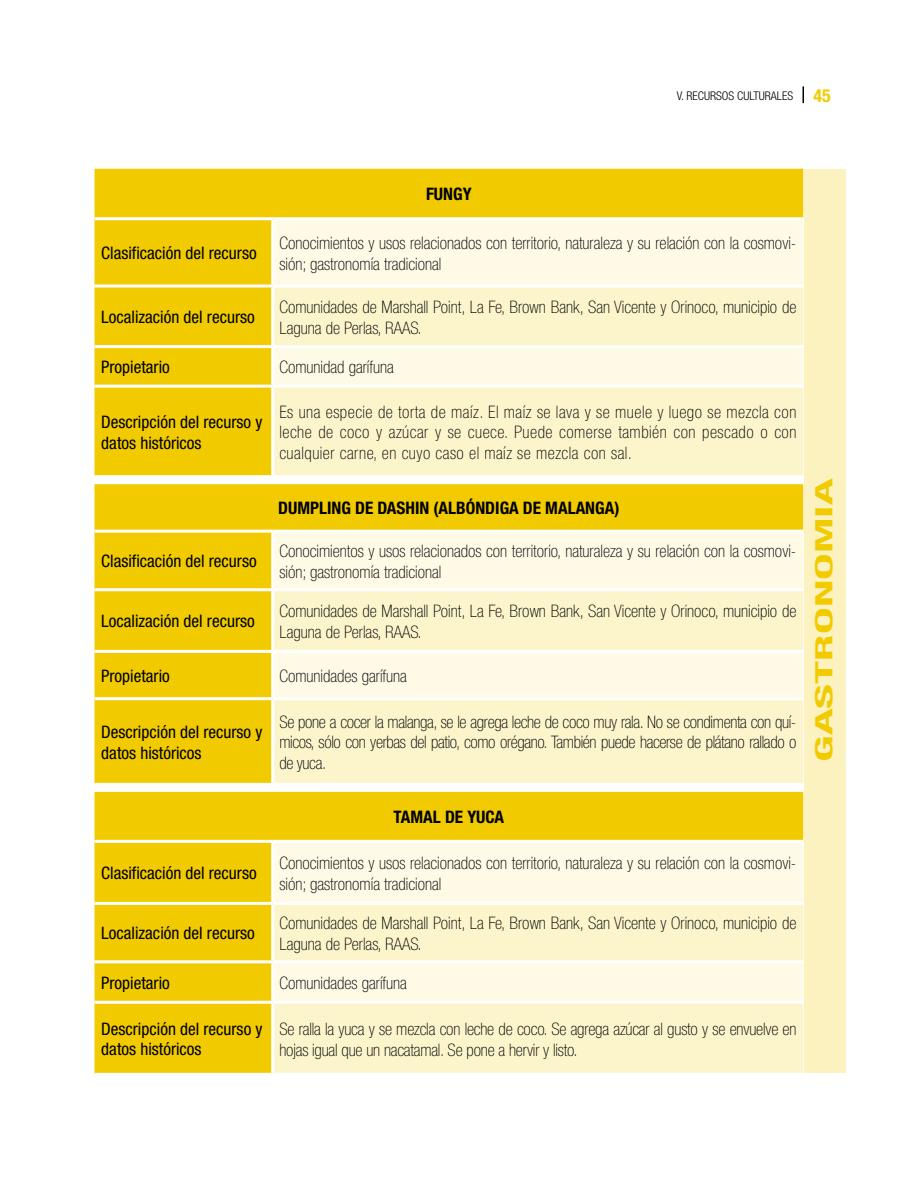
<style>
.page{position:relative;width:918px;height:1188px;background:#fff}
.page>*{position:absolute;margin:0;border:0;box-sizing:border-box;transform-origin:0 0}
.t1{font:700 condensed 24px "Helvetica Neue";color:#f1cb00;scale:2 1}
.t2{font:100 condensed 17.25px/20.7px "Helvetica Neue";color:#000}
.t3{font:condensed 17.25px/20.7px "Helvetica Neue";color:#000}
.t4{font:700 condensed 17.25px "Helvetica Neue";color:#000}
.t5{font:300 condensed 12px "Helvetica Neue";color:#000}
.s1{font-weight:700;font-size:18px;color:#f1cb00}
</style>
<div class="page">
<svg style="left:802px;top:86px;width:2px;height:17px"></svg>
<div style="left:94px;top:169px;width:709px;height:306px;background:#f1cb00"></div>
<div style="left:274px;top:220px;width:529px;height:65px;background:#fefae6"></div>
<svg style="left:274px;top:288px;width:529px;height:187px;background:#fcf6d1"></svg>
<hr style="left:94px;top:285px;width:179px;height:3px;background:#fff">
<hr style="left:273px;top:285px;width:530px;height:3px;background:#fff">
<hr style="left:94px;top:345px;width:179px;height:3px;background:#fff">
<hr style="left:273px;top:345px;width:530px;height:3px;background:#fff">
<hr style="left:94px;top:385px;width:179px;height:3px;background:#fff">
<hr style="left:273px;top:385px;width:530px;height:3px;background:#fff">
<hr style="left:271px;top:220px;width:3px;height:65px;background:#fff">
<hr style="left:271px;top:288px;width:3px;height:57px;background:#fff">
<hr style="left:271px;top:348px;width:3px;height:37px;background:#fff">
<hr style="left:271px;top:388px;width:3px;height:87px;background:#fff">
<hr style="left:94px;top:217px;width:179px;height:3px;background:#fff">
<hr style="left:273px;top:217px;width:530px;height:3px;background:#fff">
<div style="left:94px;top:484px;width:709px;height:299px;background:#f1cb00"></div>
<div style="left:274px;top:533px;width:529px;height:55px;background:#fefae6"></div>
<svg style="left:274px;top:591px;width:529px;height:192px;background:#fcf6d2"></svg>
<hr style="left:94px;top:588px;width:179px;height:3px;background:#fff">
<hr style="left:273px;top:588px;width:530px;height:3px;background:#fff">
<hr style="left:94px;top:650px;width:179px;height:3px;background:#fff">
<hr style="left:273px;top:650px;width:530px;height:3px;background:#fff">
<hr style="left:94px;top:697px;width:179px;height:3px;background:#fff">
<hr style="left:273px;top:697px;width:530px;height:3px;background:#fff">
<hr style="left:271px;top:533px;width:3px;height:55px;background:#fff">
<hr style="left:271px;top:591px;width:3px;height:59px;background:#fff">
<hr style="left:271px;top:653px;width:3px;height:44px;background:#fff">
<hr style="left:271px;top:700px;width:3px;height:83px;background:#fff">
<hr style="left:94px;top:530px;width:179px;height:3px;background:#fff">
<hr style="left:273px;top:530px;width:530px;height:3px;background:#fff">
<div style="left:94px;top:792px;width:709px;height:281px;background:#f1cb00"></div>
<div style="left:274px;top:843px;width:529px;height:59px;background:#fefae6"></div>
<svg style="left:274px;top:905px;width:529px;height:168px;background:#fcf6d2"></svg>
<hr style="left:94px;top:902px;width:179px;height:3px;background:#fff">
<hr style="left:273px;top:902px;width:530px;height:3px;background:#fff">
<hr style="left:94px;top:960px;width:179px;height:3px;background:#fff">
<hr style="left:273px;top:960px;width:530px;height:3px;background:#fff">
<hr style="left:94px;top:1001px;width:179px;height:3px;background:#fff">
<hr style="left:273px;top:1001px;width:530px;height:3px;background:#fff">
<hr style="left:271px;top:843px;width:3px;height:59px;background:#fff">
<hr style="left:271px;top:905px;width:3px;height:55px;background:#fff">
<hr style="left:271px;top:963px;width:3px;height:38px;background:#fff">
<hr style="left:271px;top:1004px;width:3px;height:69px;background:#fff">
<hr style="left:94px;top:840px;width:179px;height:3px;background:#fff">
<hr style="left:273px;top:840px;width:530px;height:3px;background:#fff">
<div style="left:804px;top:169px;width:41px;height:903px;background:#fbf2bf"></div>
<p class="t4" style="left:426px;top:184px;width:47px">FUNGY</p>
<p class="t5" style="left:677px;top:88px;width:155px">V. RECURSOS CULTURALES <span class="s1">45</span></p>
<p class="t3" style="left:101px;top:243px;width:157px">Clasificación del recurso</p>
<p class="t2" style="left:279px;top:232px;width:518px">Conocimientos y usos relacionados con territorio, naturaleza y su relación con la cosmovi&shy;sión; gastronomía tradicional</p>
<p class="t3" style="left:101px;top:307px;width:155px">Localización del recurso</p>
<p class="t2" style="left:279px;top:296px;width:518px">Comunidades de Marshall Point, La Fe, Brown Bank, San Vicente y Orinoco, municipio de<br>Laguna de Perlas, RAAS.</p>
<p class="t3" style="left:101px;top:357px;width:70px">Propietario</p>
<p class="t2" style="left:279px;top:357px;width:116px">Comunidad garífuna</p>
<p class="t3" style="left:101px;top:411px;width:163px">Descripción del recurso y datos históricos</p>
<p class="t2" style="left:279px;top:401px;width:519px;text-align:justify">Es una especie de torta de maíz. El maíz se lava y se muele y luego se mezcla con leche de coco y azúcar y se cuece. Puede comerse también con pescado o con cualquier carne, en cuyo caso el maíz se mezcla con sal.</p>
<p class="t4" style="left:278px;top:498px;width:20px">DUMPLING</p>
<p class="t4" style="left:355px;top:498px;width:32px">DE DASHIN</p>
<p class="t4" style="left:434px;top:498px;width:52px">(ALBÓNDIGA</p>
<p class="t4" style="left:523px;top:498px;width:34px">DE MALANGA</p>
<p class="t4" style="left:614px;top:498px;width:7px">)</p>
<p class="t3" style="left:101px;top:551px;width:157px">Clasificación del recurso</p>
<p class="t2" style="left:279px;top:540px;width:518px">Conocimientos y usos relacionados con territorio, naturaleza y su relación con la cosmovi&shy;sión; gastronomía tradicional</p>
<p class="t3" style="left:101px;top:611px;width:155px">Localización del recurso</p>
<p class="t2" style="left:279px;top:601px;width:518px">Comunidades de Marshall Point, La Fe, Brown Bank, San Vicente y Orinoco, municipio de<br>Laguna de Perlas, RAAS.</p>
<p class="t3" style="left:101px;top:665px;width:70px">Propietario</p>
<p class="t2" style="left:279px;top:665px;width:129px">Comunidades garífuna</p>
<p class="t3" style="left:101px;top:721px;width:163px">Descripción del recurso y datos históricos</p>
<p class="t2" style="left:279px;top:711px;width:519px;text-align:justify">Se pone a cocer la malanga, se le agrega leche de coco muy rala. No se condimenta con quí&shy;micos, sólo con yerbas del patio, como orégano. También puede hacerse de plátano rallado o de yuca.</p>
<p class="t4" style="left:394px;top:807px;width:19px">TAMAL</p>
<p class="t4" style="left:445px;top:807px;width:42px">DE YUCA</p>
<p class="t3" style="left:101px;top:863px;width:157px">Clasificación del recurso</p>
<p class="t2" style="left:279px;top:852px;width:518px">Conocimientos y usos relacionados con territorio, naturaleza y su relación con la cosmovi&shy;sión; gastronomía tradicional</p>
<p class="t3" style="left:101px;top:923px;width:155px">Localización del recurso</p>
<p class="t2" style="left:279px;top:913px;width:518px">Comunidades de Marshall Point, La Fe, Brown Bank, San Vicente y Orinoco, municipio de<br>Laguna de Perlas, RAAS.</p>
<p class="t3" style="left:101px;top:972px;width:70px">Propietario</p>
<p class="t2" style="left:279px;top:972px;width:129px">Comunidades garífuna</p>
<p class="t3" style="left:101px;top:1018px;width:163px">Descripción del recurso y datos históricos</p>
<p class="t2" style="left:279px;top:1018px;width:519px">Se ralla la yuca y se mezcla con leche de coco. Se agrega azúcar al gusto y se envuelve en hojas igual que un nacatamal. Se pone a hervir y listo.</p>
<h1 class="t1" style="left:809px;top:762px;width:142px;rotate:-90deg">GASTRONOMIA</h1>
</div>
